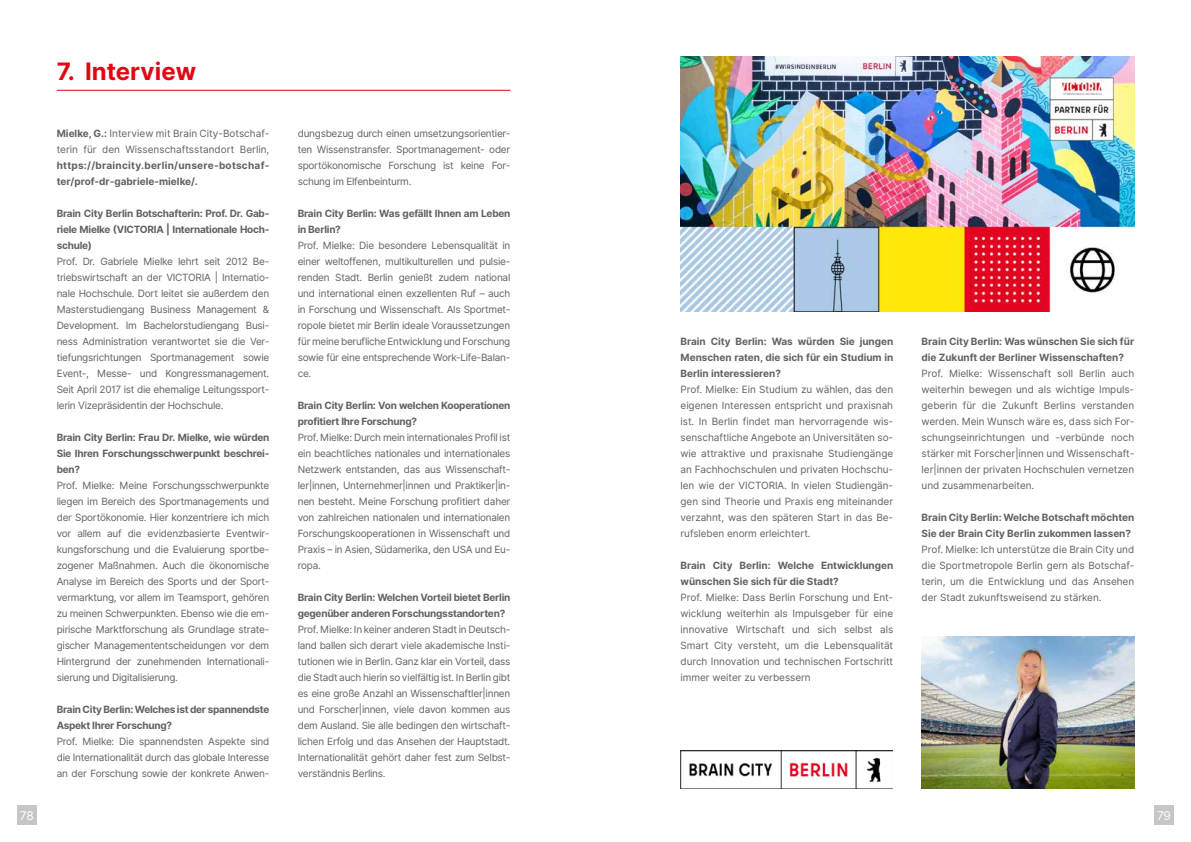
<style>
.page{position:relative;width:1191px;height:842px;background:#fff}
.page>*{position:absolute;margin:0;border:0;box-sizing:border-box;transform-origin:0 0}
.t1{font:700 24px "Inter";color:#e30613}
.t2{font:12px "Inter";color:#fff}
.t3{font:10px/16px "Inter";letter-spacing:-.025em;color:#606262;text-align:justify}
.t4{font:700 10px/16px "Inter";letter-spacing:-.025em;color:#606262}
.t5{font:700 10px/16px "Inter";letter-spacing:-.005em;color:#606262}
.t6{font:10px/16px "Inter";color:#606262}
.t7{font:700 10px/16px "Inter";letter-spacing:.025em;color:#606262}
.s1{font-weight:700}
</style>
<div class="page">
<div style="left:1154px;top:805px;width:20px;height:20px;background:#c6c6c6"></div>
<div style="left:17px;top:805px;width:20px;height:20px;background:#c6c6c6"></div>
<img style="left:680px;top:57px;width:454px;height:254px">
<hr style="left:57px;top:90px;width:453px;height:1px;background:#e30613">
<img style="left:680px;top:751px;width:212px;height:37px">
<img style="left:921px;top:636px;width:213px;height:152px">
<h1 class="t1" style="left:57px;top:54px;width:141px">7. Interview</h1>
<p class="t6" style="left:57px;top:126px;width:214px"><span class="s1">Mielke, G.:</span> Interview mit Brain City-Botschaf&shy;terin für den Wissenschaftsstandort Berlin,</p>
<p class="t7" style="left:57px;top:158px;width:214px">https://braincity.berlin/unsere-botschaf&shy;ter/prof-dr-gabriele-mielke/.</p>
<p class="t4" style="left:57px;top:206px;width:214px;text-align:justify">Brain City Berlin Botschafterin: Prof. Dr. Gab&shy;riele Mielke (VICTORIA | Internationale Hoch&shy;schule)</p>
<p class="t3" style="left:57px;top:254px;width:214px">Prof. Dr. Gabriele Mielke lehrt seit 2012 Be&shy;triebswirtschaft an der VICTORIA | Internatio&shy;nale Hochschule. Dort leitet sie außerdem den Masterstudiengang Business Management &amp; Development. Im Bachelorstudiengang Busi&shy;ness Administration verantwortet sie die Ver&shy;tiefungsrichtungen Sportmanagement sowie Event-, Messe- und Kongressmanagement.<br>Seit April 2017 ist die ehemalige Leitungssport&shy;lerin Vizepräsidentin der Hochschule.</p>
<p class="t4" style="left:57px;top:430px;width:214px;text-align:justify">Brain City Berlin: Frau Dr. Mielke, wie würden Sie Ihren Forschungsschwerpunkt beschrei&shy;ben?</p>
<p class="t3" style="left:57px;top:478px;width:214px">Prof. Mielke: Meine Forschungsschwerpunkte liegen im Bereich des Sportmanagements und der Sportökonomie. Hier konzentriere ich mich vor allem auf die evidenzbasierte Eventwir&shy;kungsforschung und die Evaluierung sportbe&shy;zogener Maßnahmen. Auch die ökonomische Analyse im Bereich des Sports und der Sport&shy;vermarktung, vor allem im Teamsport, gehören zu meinen Schwerpunkten. Ebenso wie die em&shy;pirische Marktforschung als Grundlage strate&shy;gischer Managemententscheidungen vor dem Hintergrund der zunehmenden Internationali&shy;sierung und Digitalisierung.</p>
<p class="t4" style="left:57px;top:702px;width:214px">Brain City Berlin: Welches ist der spannendste<br>Aspekt Ihrer Forschung?</p>
<p class="t3" style="left:57px;top:734px;width:214px">Prof. Mielke: Die spannendsten Aspekte sind die Internationalität durch das globale Interesse an der Forschung sowie der konkrete Anwen-</p>
<p class="t3" style="left:298px;top:126px;width:214px">dungsbezug durch einen umsetzungsorientier&shy;ten Wissenstransfer. Sportmanagement- oder sportökonomische Forschung ist keine For&shy;schung im Elfenbeinturm.</p>
<p class="t4" style="left:298px;top:206px;width:214px">Brain City Berlin: Was gefällt Ihnen am Leben in Berlin?</p>
<p class="t3" style="left:298px;top:238px;width:214px">Prof. Mielke: Die besondere Lebensqualität in einer weltoffenen, multikulturellen und pulsie&shy;renden Stadt. Berlin genießt zudem national und international einen exzellenten Ruf – auch in Forschung und Wissenschaft. Als Sportmet&shy;ropole bietet mir Berlin ideale Voraussetzungen für meine berufliche Entwicklung und Forschung sowie für eine entsprechende Work-Life-Balan&shy;ce.</p>
<p class="t4" style="left:298px;top:398px;width:214px">Brain City Berlin: Von welchen Kooperationen profitiert Ihre Forschung?</p>
<p class="t3" style="left:298px;top:430px;width:214px">Prof. Mielke: Durch mein internationales Profil ist ein beachtliches nationales und internationales Netzwerk entstanden, das aus Wissenschaft&shy;ler|innen, Unternehmer|innen und Praktiker|in&shy;nen besteht. Meine Forschung profitiert daher von zahlreichen nationalen und internationalen Forschungskooperationen in Wissenschaft und Praxis – in Asien, Südamerika, den USA und Eu&shy;ropa.</p>
<p class="t4" style="left:298px;top:590px;width:214px">Brain City Berlin: Welchen Vorteil bietet Berlin gegenüber anderen Forschungsstandorten?</p>
<p class="t3" style="left:298px;top:622px;width:214px">Prof. Mielke: In keiner anderen Stadt in Deutsch&shy;land ballen sich derart viele akademische Insti&shy;tutionen wie in Berlin. Ganz klar ein Vorteil, dass die Stadt auch hierin so vielfältig ist. In Berlin gibt es eine große Anzahl an Wissenschaftler|innen und Forscher|innen, viele davon kommen aus dem Ausland. Sie alle bedingen den wirtschaft&shy;lichen Erfolg und das Ansehen der Hauptstadt.<br>Internationalität gehört daher fest zum Selbst&shy;verständnis Berlins.</p>
<p class="t4" style="left:680px;top:334px;width:214px;text-align:justify">Brain City Berlin: Was würden Sie jungen Menschen raten, die sich für ein Studium in Berlin interessieren?</p>
<p class="t3" style="left:680px;top:382px;width:214px">Prof. Mielke: Ein Studium zu wählen, das den eigenen Interessen entspricht und praxisnah ist. In Berlin findet man hervorragende wis&shy;senschaftliche Angebote an Universitäten so&shy;wie attraktive und praxisnahe Studiengänge an Fachhochschulen und privaten Hochschu&shy;len wie der VICTORIA. In vielen Studiengän&shy;gen sind Theorie und Praxis eng miteinander verzahnt, was den späteren Start in das Be&shy;rufsleben enorm erleichtert.</p>
<p class="t5" style="left:680px;top:558px;width:214px">Brain City Berlin: Welche Entwicklungen wünschen Sie sich für die Stadt?</p>
<p class="t3" style="left:680px;top:590px;width:214px">Prof. Mielke: Dass Berlin Forschung und Ent&shy;wicklung weiterhin als Impulsgeber für eine innovative Wirtschaft und sich selbst als Smart City versteht, um die Lebensqualität durch Innovation und technischen Fortschritt immer weiter zu verbessern</p>
<p class="t5" style="left:921px;top:334px;width:214px">Brain City Berlin: Was wünschen Sie sich für die Zukunft der Berliner Wissenschaften?</p>
<p class="t3" style="left:921px;top:366px;width:214px">Prof. Mielke: Wissenschaft soll Berlin auch weiterhin bewegen und als wichtige Impuls&shy;geberin für die Zukunft Berlins verstanden werden. Mein Wunsch wäre es, dass sich For&shy;schungseinrichtungen und -verbünde noch stärker mit Forscher|innen und Wissenschaft&shy;ler|innen der privaten Hochschulen vernetzen und zusammenarbeiten.</p>
<p class="t5" style="left:921px;top:510px;width:214px">Brain City Berlin: Welche Botschaft möchten<br>Sie der Brain City Berlin zukommen lassen?</p>
<p class="t3" style="left:921px;top:542px;width:214px">Prof. Mielke: Ich unterstütze die Brain City und die Sportmetropole Berlin gern als Botschaf&shy;terin, um die Entwicklung und das Ansehen der Stadt zukunftsweisend zu stärken.</p>
<p class="t2" style="left:20px;top:807px;width:15px">78</p>
<p class="t2" style="left:1157px;top:807px;width:16px">79</p>
</div>
